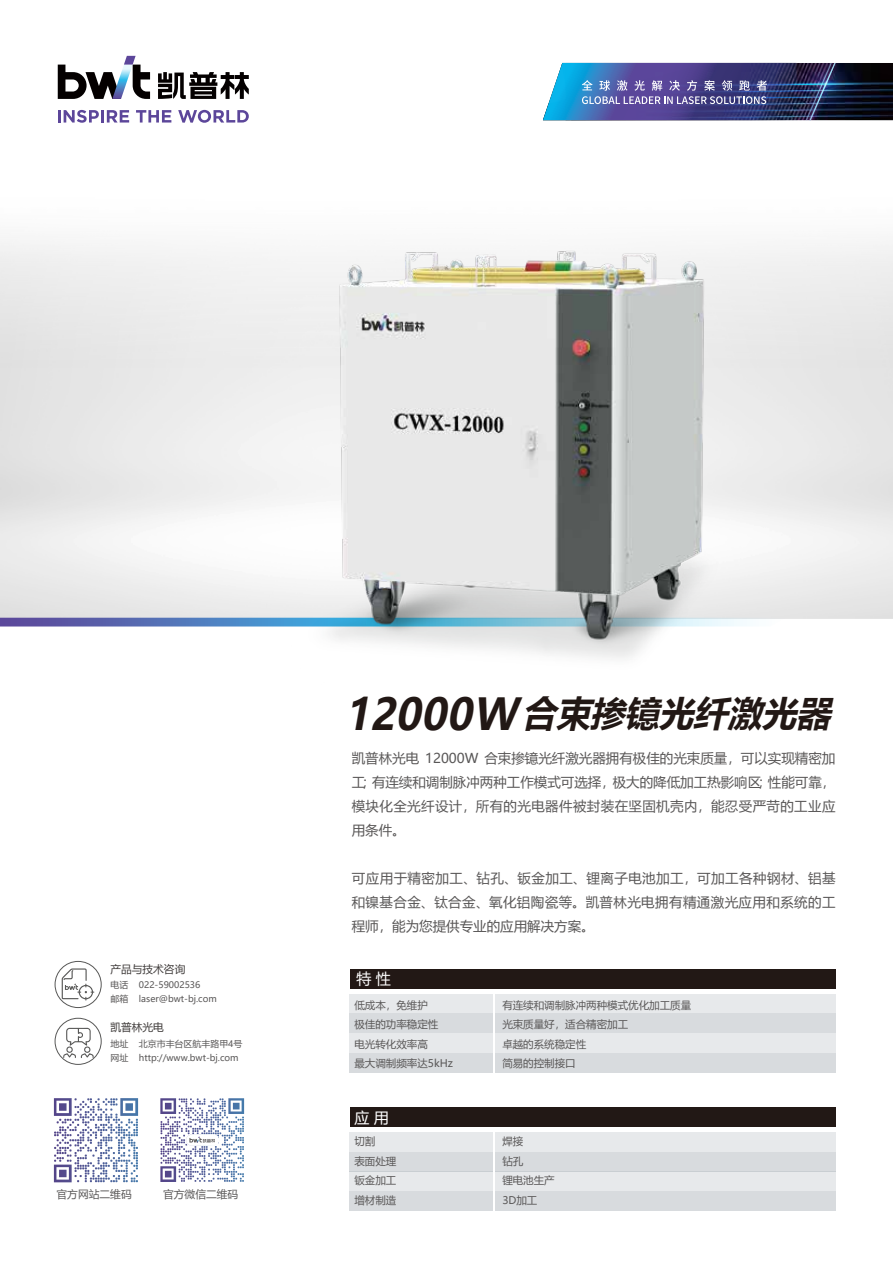
<style>
.page{position:relative;width:893px;height:1263px;background:#fff}
.page>*{position:absolute;margin:0;border:0;box-sizing:border-box;transform-origin:0 0}
.t1{font:italic 700 35.25px "Microsoft Ya Hei";color:#221815}
.t2{font:15px "Microsoft Ya Hei";color:#fff}
.t3{font:13.5px/24px "Microsoft Ya Hei";letter-spacing:.03em;color:#595757;text-align:justify}
.t4{font:10.8px "Microsoft Ya Hei";color:#595757}
.t5{font:10.65px "Microsoft Ya Hei";color:#3e3a39}
.t6{font:10.5px/19.6px "Microsoft Ya Hei";color:#595757}
.t7{font:9px/13.8px "Microsoft Ya Hei";color:#595757}
.s1{font-size:43.65px}
</style>
<div class="page">
<svg style="left:0;top:618px;width:787px;height:8px;background:#5c6cb2"></svg>
<div style="left:350px;top:1132px;width:143px;height:20px;background:#e7e9eb"></div>
<div style="left:350px;top:1152px;width:143px;height:19px;background:#d8dbde"></div>
<div style="left:350px;top:1171px;width:143px;height:20px;background:#e7e9eb"></div>
<div style="left:350px;top:1191px;width:143px;height:20px;background:#d8dbde"></div>
<div style="left:495px;top:1132px;width:340px;height:20px;background:#e7e9eb"></div>
<div style="left:495px;top:1152px;width:340px;height:19px;background:#d8dbde"></div>
<div style="left:495px;top:1171px;width:340px;height:20px;background:#e7e9eb"></div>
<div style="left:495px;top:1191px;width:340px;height:20px;background:#d8dbde"></div>
<div style="left:350px;top:1107px;width:485px;height:20px;background:#221815"></div>
<div style="left:350px;top:969px;width:485px;height:19px;background:#221815"></div>
<div style="left:350px;top:993px;width:143px;height:20px;background:#e7e9eb"></div>
<div style="left:350px;top:1013px;width:143px;height:20px;background:#d8dbde"></div>
<div style="left:350px;top:1033px;width:143px;height:20px;background:#e7e9eb"></div>
<div style="left:350px;top:1053px;width:143px;height:20px;background:#d8dbde"></div>
<div style="left:495px;top:993px;width:340px;height:20px;background:#e7e9eb"></div>
<div style="left:495px;top:1013px;width:340px;height:20px;background:#d8dbde"></div>
<div style="left:495px;top:1033px;width:340px;height:20px;background:#e7e9eb"></div>
<div style="left:495px;top:1053px;width:340px;height:20px;background:#d8dbde"></div>
<img style="left:543px;top:63px;width:350px;height:57px">
<svg style="left:158px;top:72px;width:91px;height:27px"></svg>
<svg style="left:58px;top:56px;width:92px;height:43px"></svg>
<svg style="left:58px;top:110px;width:71px;height:13px"></svg>
<svg style="left:136px;top:110px;width:35px;height:13px"></svg>
<svg style="left:178px;top:110px;width:71px;height:13px"></svg>
<svg style="left:160px;top:1098px;width:84px;height:16px"></svg>
<svg style="left:185px;top:1134px;width:34px;height:12px"></svg>
<svg style="left:186px;top:1135px;width:32px;height:10px"></svg>
<svg style="left:54px;top:1098px;width:84px;height:18px"></svg>
<div style="left:55px;top:961px;width:47px;height:47px;border:1px solid #585857;border-radius:50%"></div>
<div style="left:55px;top:1018px;width:47px;height:47px;border:1px solid #585857;border-radius:50%"></div>
<svg style="left:63px;top:1028px;width:31px;height:30px"></svg>
<svg style="left:62px;top:968px;width:32px;height:32px"></svg>
<img style="left:245px;top:217px;width:532px;height:441px">
<p class="t5" style="left:110px;top:962px;width:76px">产品与技术咨询</p>
<p class="t7" style="left:110px;top:978px;width:108px">电话 022-59002536<br>邮箱 laser@bwt-bj.com</p>
<p class="t5" style="left:110px;top:1020px;width:55px">凯普林光电</p>
<p class="t7" style="left:110px;top:1037px;width:134px">地址 北京市丰台区航丰路甲4号网址 http://www.bwt-bj.com</p>
<p class="t4" style="left:57px;top:1186px;width:77px">官方网站二维码</p>
<p class="t4" style="left:163px;top:1186px;width:77px">官方微信二维码</p>
<h1 class="t1" style="left:344px;top:688px;width:497px"><span class="s1">12000W</span>合束掺镱光纤激光器</h1>
<p class="t3" style="left:352px;top:746px;width:485px">凯普林光电 12000W 合束掺镱光纤激光器拥有极佳的光束质量，可以实现精密加工；有连续和调制脉冲两种工作模式可选择，极大的降低加工热影响区；性能可靠，模块化全光纤设计，所有的光电器件被封装在坚固机壳内，能忍受严苛的工业应用条件。</p>
<p class="t3" style="left:352px;top:866px;width:485px">可应用于精密加工、钻孔、钣金加工、锂离子电池加工，可加工各种钢材、铝基和镍基合金、钛合金、氧化铝陶瓷等。凯普林光电拥有精通激光应用和系统的工程师，能为您提供专业的应用解决方案。</p>
<p class="t2" style="left:356px;top:969px;width:36px">特 性</p>
<p class="t6" style="left:354px;top:995px;width:100px">低成本，免维护<br>极佳的功率稳定性<br>电光转化效率高<br>最大调制频率达5kHz</p>
<p class="t6" style="left:502px;top:995px;width:190px">有连续和调制脉冲两种模式优化加工质量光束质量好，适合精密加工<br>卓越的系统稳定性<br>简易的控制接口</p>
<p class="t2" style="left:354px;top:1107px;width:36px">应 用</p>
<p class="t6" style="left:354px;top:1131px;width:43px">切割<br>表面处理钣金加工增材制造</p>
<p class="t6" style="left:502px;top:1131px;width:54px">焊接<br>钻孔<br>锂电池生产<br>3D加工</p>
</div>
